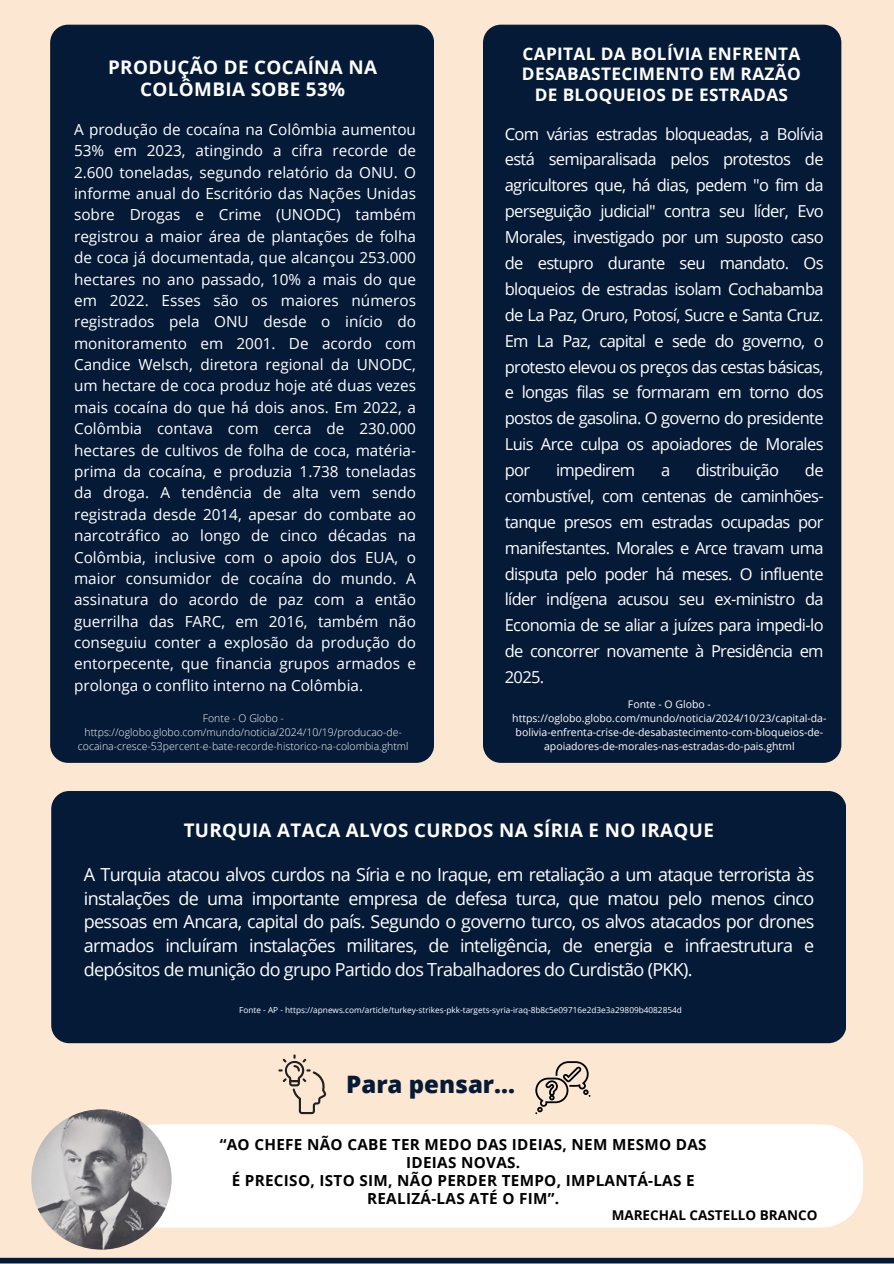
<style>
.page{position:relative;width:894px;height:1264px;background:#fff}
.page>*{position:absolute;margin:0;border:0;box-sizing:border-box;transform-origin:0 0}
.t1{font:800 24px "Open Sans";color:#051a37}
.t2{font:700 18.75px/22.5px "Open Sans";letter-spacing:.02em;color:#fff;text-align:center}
.t3{font:18px/23.7px "Open Sans";letter-spacing:-.04em;color:#fff;text-align:justify}
.t4{font:700 17.25px/20.2px "Open Sans";letter-spacing:.02em;color:#fff;text-align:center}
.t5{font:16.5px/25.8px "Open Sans";letter-spacing:-.04em;color:#fff;text-align:justify}
.t6{font:15.3px/21.3px "Open Sans";color:#fff;text-align:justify}
.t7{font:700 15.3px/18.1px "Open Sans";letter-spacing:.02em;color:#000;text-align:center}
.t8{font:700 13.5px "Open Sans";color:#000}
.t9{font:10.5px/14px "Open Sans";color:#fff;text-align:center}
.t10{font:300 10.5px/14px "Open Sans";color:#fff;text-align:center}
.t11{font:8.25px "Open Sans";color:#fff}
</style>
<div class="page">
<div style="left:0;top:0;width:893px;height:1263px;background:#fce8d2"></div>
<div style="left:51px;top:791px;width:794px;height:252px;background:#051a37;border-radius:18px"></div>
<div style="left:50px;top:25px;width:384px;height:737px;background:#051a37;border-radius:18px"></div>
<div style="left:483px;top:25px;width:358px;height:737px;background:#051a37;border-radius:18px"></div>
<div style="left:0;top:1257px;width:893px;height:6px;background:#051a37"></div>
<div style="left:147px;top:1124px;width:715px;height:103px;background:#fff"></div>
<img style="left:31px;top:1109px;width:141px;height:140px;border-radius:50%">
<svg style="left:278px;top:1054px;width:48px;height:60px"></svg>
<svg style="left:535px;top:1061px;width:55px;height:53px"></svg>
<p class="t2" style="left:108px;top:55px;width:270px">PRODUÇÃO DE COCAÍNA NA<br>COLÔMBIA SOBE 53%</p>
<h2 class="t6" style="left:74px;top:118px;width:343px">A produção de cocaína na Colômbia aumentou 53% em 2023, atingindo a cifra recorde de 2.600 toneladas, segundo relatório da ONU. O informe anual do Escritório das Nações Unidas sobre Drogas e Crime (UNODC) também registrou a maior área de plantações de folha de coca já documentada, que alcançou 253.000 hectares no ano passado, 10% a mais do que em 2022. Esses são os maiores números registrados pela ONU desde o início do monitoramento em 2001. De acordo com Candice Welsch, diretora regional da UNODC, um hectare de coca produz hoje até duas vezes mais cocaína do que há dois anos. Em 2022, a Colômbia contava com cerca de 230.000 hectares de cultivos de folha de coca, matéria&shy;prima da cocaína, e produzia 1.738 toneladas da droga. A tendência de alta vem sendo registrada desde 2014, apesar do combate ao narcotráfico ao longo de cinco décadas na Colômbia, inclusive com o apoio dos EUA, o maior consumidor de cocaína do mundo. A assinatura do acordo de paz com a então guerrilha das FARC, em 2016, também não conseguiu conter a explosão da produção do entorpecente, que financia grupos armados e prolonga o conflito interno na Colômbia.</h2>
<h3 class="t10" style="left:78px;top:711px;width:332px">Fonte - O Globo - https://oglobo.globo.com/mundo/noticia/2024/10/19/producao-de&shy;cocaina-cresce-53percent-e-bate-recorde-historico-na-colombia.ghtml</h3>
<h5 class="t4" style="left:521px;top:43px;width:280px">CAPITAL DA BOLÍVIA ENFRENTA<br>DESABASTECIMENTO EM RAZÃO<br>DE BLOQUEIOS DE ESTRADAS</h5>
<h2 class="t5" style="left:504px;top:120px;width:320px">Com várias estradas bloqueadas, a Bolívia está semiparalisada pelos protestos de agricultores que, há dias, pedem "o fim da perseguição judicial" contra seu líder, Evo Morales, investigado por um suposto caso de estupro durante seu mandato. Os bloqueios de estradas isolam Cochabamba de La Paz, Oruro, Potosí, Sucre e Santa Cruz.<br>Em La Paz, capital e sede do governo, o protesto elevou os preços das cestas básicas, e longas filas se formaram em torno dos postos de gasolina. O governo do presidente Luis Arce culpa os apoiadores de Morales por</h2>
<h2 class="t5" style="left:504px;top:457px;width:320px;text-indent:300px">de combustível, com centenas de caminhões&shy;tanque presos em estradas ocupadas por manifestantes. Morales e Arce travam uma disputa pelo poder há meses. O influente líder indígena acusou seu ex-ministro da Economia de se aliar a juízes para impedi-lo de concorrer novamente à Presidência em 2025.</h2>
<h2 class="t5" style="left:556px;top:457px;width:81px">impedirem</h2>
<h2 class="t5" style="left:661px;top:457px;width:11px">a</h2>
<h2 class="t5" style="left:696px;top:457px;width:84px">distribuição</h2>
<p class="t9" style="left:512px;top:697px;width:316px">Fonte - O Globo - https://oglobo.globo.com/mundo/noticia/2024/10/23/capital-da&shy;bolivia-enfrenta-crise-de-desabastecimento-com-bloqueios-de&shy;apoiadores-de-morales-nas-estradas-do-pais.ghtml</p>
<h5 class="t2" style="left:184px;top:819px;width:531px">TURQUIA ATACA ALVOS CURDOS NA SÍRIA E NO IRAQUE</h5>
<p class="t3" style="left:84px;top:862px;width:731px">A Turquia atacou alvos curdos na Síria e no Iraque, em retaliação a um ataque terrorista às instalações de uma importante empresa de defesa turca, que matou pelo menos cinco pessoas em Ancara, capital do país. Segundo o governo turco, os alvos atacados por drones armados incluíram instalações militares, de inteligência, de energia e infraestrutura e depósitos de munição do grupo Partido dos Trabalhadores do Curdistão (PKK).</p>
<p class="t11" style="left:239px;top:1004px;width:444px">Fonte - AP - https://apnews.com/article/turkey-strikes-pkk-targets-syria-iraq-8b8c5e09716e2d3e3a29809b4082854d</p>
<p class="t1" style="left:346px;top:1067px;width:170px">Para pensar...</p>
<h1 class="t7" style="left:220px;top:1134px;width:488px">“AO CHEFE NÃO CABE TER MEDO DAS IDEIAS, NEM MESMO DAS IDEIAS NOVAS.<br>É PRECISO, ISTO SIM, NÃO PERDER TEMPO, IMPLANTÁ-LAS E REALIZÁ-LAS ATÉ O FIM”.</h1>
<p class="t8" style="left:611px;top:1205px;width:207px">MARECHAL CASTELLO BRANCO</p>
</div>
